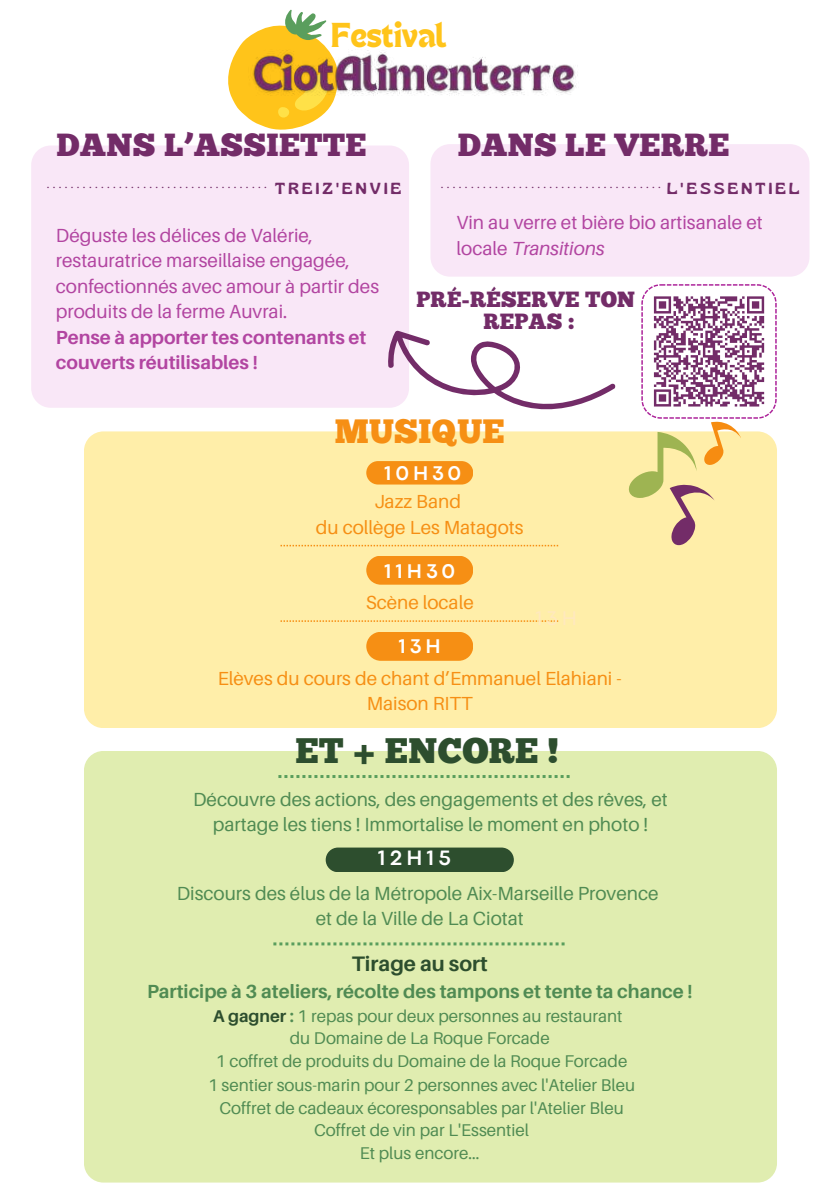
<style>
.page{position:relative;width:839px;height:1191px;background:#fff}
.page>*{position:absolute;margin:0;border:0;box-sizing:border-box;transform-origin:0 0}
.t1{font:35.4px "Chunk Five";letter-spacing:.01em;color:#2d4e2e}
.t2{font:33.8px "Chunk Five";letter-spacing:.01em;color:#f68f14}
.t3{font:32px "Chunk Five";letter-spacing:.01em;color:#732c68}
.t4{font:25px "TANHEADLINE";color:#ffc41a}
.t5{font:22px/22.4px "Chunk Five";letter-spacing:.01em;color:#732c68;text-align:center}
.t6{font:700 21.8px "Codec Pro";letter-spacing:.2em;color:#fff}
.t7{font:700 21px "Aileron";color:#2d4e2e}
.t8{font:700 20.6px "Codec Pro";letter-spacing:.2em;color:#fff}
.t9{font:20.6px "Codec Pro";color:#ffe9be}
.t10{font:19px/25.6px "Aileron";color:#b245a1}
.t11{font:19px/25.6px "Aileron";color:#508b53;text-align:center}
.t12{font:19px/25.6px "Aileron";color:#f68f14;text-align:center}
.t13{font:700 19px "Aileron";color:#508b53}
.t14{font:700 19px/25.6px "Aileron";color:#b245a1}
.t15{font:17px/23px "Aileron";color:#508b53;text-align:center}
.t16{font:16px "Gliker";letter-spacing:.2em;color:#732c68}
.t17{font:13.2px "Codec Pro";color:#732c68}
.s1{font-style:italic}
.s2{font-weight:700;color:#2d4e2e}
.s3{font-weight:700}
</style>
<div class="page">
<div style="left:84px;top:431px;width:693px;height:297px;background:#ffeea9"></div>
<div style="left:84px;top:751px;width:693px;height:432px;background:#e0edb0;border-radius:19px"></div>
<div style="left:366px;top:461px;width:107px;height:24px;background:#f68f14;border-radius:12px"></div>
<svg style="left:280px;top:545px;width:278px;height:1px"></svg>
<svg style="left:366px;top:556px;width:107px;height:29px;background:#f6951e"></svg>
<svg style="left:280px;top:620px;width:278px;height:2px"></svg>
<div style="left:326px;top:848px;width:188px;height:24px;background:#2d4e2e;border-radius:12px"></div>
<svg style="left:228px;top:10px;width:106px;height:120px"></svg>
<svg style="left:273px;top:942px;width:291px;height:3px"></svg>
<div style="left:31px;top:146px;width:378px;height:262px;background:#f9e7f7;border-radius:20px"></div>
<svg style="left:278px;top:775px;width:291px;height:3px"></svg>
<svg style="left:366px;top:632px;width:107px;height:29px;background:#f6951d"></svg>
<div style="left:430px;top:144px;width:379px;height:133px;background:#f9e7f7;border-radius:20px"></div>
<svg style="left:388px;top:330px;width:228px;height:80px"></svg>
<img style="left:248px;top:49px;width:328px;height:52px">
<svg style="left:628px;top:284px;width:148px;height:262px"></svg>
<h3 class="t4" style="left:331px;top:21px;width:117px">Festival</h3>
<h3 class="t3" style="left:57px;top:132px;width:311px">DANS L’ASSIETTE</h3>
<h3 class="t3" style="left:458px;top:132px;width:273px">DANS LE VERRE</h3>
<p class="t17" style="left:46px;top:179px;width:222px">.....................................</p>
<p class="t16" style="left:667px;top:179px;width:134px">L'ESSENTIEL</p>
<p class="t16" style="left:275px;top:179px;width:128px">TREIZ'ENVIE</p>
<p class="t17" style="left:440px;top:179px;width:222px">.....................................</p>
<p class="t10" style="left:56px;top:222px;width:324px">Déguste les délices de Valérie, restauratrice marseillaise engagée, confectionnés avec amour à partir des produits de la ferme Auvrai.</p>
<p class="t14" style="left:56px;top:324px;width:312px">Pense à apporter tes contenants et couverts réutilisables !</p>
<p class="t10" style="left:456px;top:209px;width:307px">Vin au verre et bière bio artisanale et locale <span class="s1">Transitions</span></p>
<p class="t5" style="left:416px;top:290px;width:220px">PRÉ-RÉSERVE TON<br>REPAS :</p>
<h2 class="t2" style="left:335px;top:418px;width:171px">MUSIQUE</h2>
<p class="t8" style="left:384px;top:466px;width:78px">10H30</p>
<p class="t12" style="left:316px;top:488px;width:209px">Jazz Band<br>du collège Les Matagots</p>
<p class="t8" style="left:384px;top:564px;width:72px">11H30</p>
<p class="t12" style="left:365px;top:589px;width:110px">Scène locale</p>
<p class="t8" style="left:399px;top:639px;width:43px">13H</p>
<p class="t9" style="left:535px;top:611px;width:43px">13H</p>
<p class="t12" style="left:218px;top:665px;width:405px">Elèves du cours de chant d’Emmanuel Elahiani -<br>Maison RITT</p>
<h1 class="t1" style="left:295px;top:736px;width:265px">ET + ENCORE !</h1>
<p class="t11" style="left:193px;top:786px;width:476px">Découvre des actions, des engagements et des rêves, et partage les tiens ! Immortalise le moment en photo !</p>
<p class="t6" style="left:378px;top:850px;width:74px">12H15</p>
<p class="t11" style="left:177px;top:880px;width:483px">Discours des élus de la Métropole Aix-Marseille Provence et de la Ville de La Ciotat</p>
<p class="t7" style="left:352px;top:950px;width:137px">Tirage au sort</p>
<p class="t13" style="left:147px;top:979px;width:547px">Participe à 3 ateliers, récolte des tampons et tente ta chance !</p>
<p class="t15" style="left:208px;top:1004px;width:428px"><span class="s2">A gagner</span> <span class="s3">:</span> 1 repas pour deux personnes au restaurant du Domaine de La Roque Forcade<br>1 coffret de produits du Domaine de la Roque Forcade<br>1 sentier sous-marin pour 2 personnes avec l'Atelier Bleu Coffret de cadeaux écoresponsables par l'Atelier Bleu Coffret de vin par L'Essentiel<br>Et plus encore...</p>
</div>
